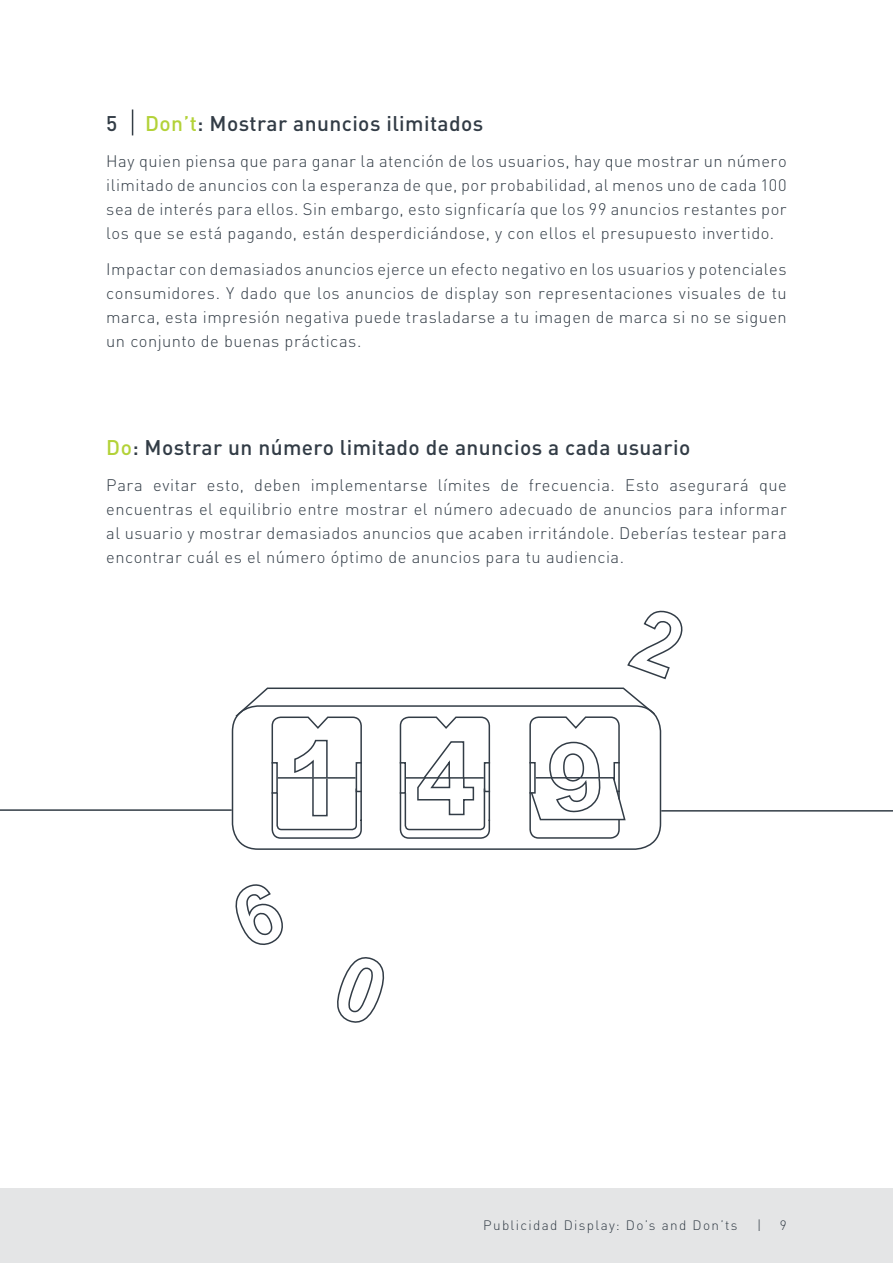
<style>
.page{position:relative;width:893px;height:1263px;background:#fff}
.page>*{position:absolute;margin:0;border:0;box-sizing:border-box;transform-origin:0 0}
.Body_text{font:500 21px "DINOT";letter-spacing:.02em;color:#323c46}
.Subheader{font:500 21px "DINOT";letter-spacing:.02em;color:#323c46}
.Body_text-2{font:300 16.5px/24px "DINOT";letter-spacing:.03em;color:#323c46;text-align:justify}
.t1{font:300 13.5px "DINOT";letter-spacing:.1em;color:#323c46}
.s1{color:#b3d238}
</style>
<div class="page">
<div style="left:0;top:1188px;width:893px;height:75px;background:#e4e5e6"></div>
<div style="left:232px;top:705px;width:429px;height:145px;border:2px solid #323c46;border-radius:26px"></div>
<svg style="left:234px;top:687px;width:422px;height:152px"></svg>
<hr style="left:0;top:809px;width:232px;height:2px;background:#323c46">
<hr style="left:661px;top:810px;width:232px;height:1px;background:#323c46">
<svg style="left:627px;top:610px;width:56px;height:70px"></svg>
<svg style="left:235px;top:884px;width:48px;height:61px"></svg>
<svg style="left:337px;top:957px;width:48px;height:66px"></svg>
<svg style="left:132px;top:109px;width:1px;height:26px"></svg>
<p class="Subheader" style="left:106px;top:110px;width:13px">5</p>
<p class="Subheader" style="left:145px;top:110px;width:340px"><span class="s1">Don’t</span>: Mostrar anuncios ilimitados</p>
<p class="Body_text-2" style="left:106px;top:149px;width:682px">Hay quien piensa que para ganar la atención de los usuarios, hay que mostrar un número ilimitado de anuncios con la esperanza de que, por probabilidad, al menos uno de cada 100 sea de interés para ellos. Sin embargo, esto signficaría que los 99 anuncios restantes por los que se está pagando, están desperdiciándose, y con ellos el presupuesto invertido.</p>
<p class="Body_text-2" style="left:106px;top:257px;width:682px">Impactar con demasiados anuncios ejerce un efecto negativo en los usuarios y potenciales consumidores. Y dado que los anuncios de display son representaciones visuales de tu marca, esta impresión negativa puede trasladarse a tu imagen de marca si no se siguen un conjunto de buenas prácticas.</p>
<p class="Body_text" style="left:106px;top:434px;width:586px"><span class="s1">Do</span>: Mostrar un número limitado de anuncios a cada usuario</p>
<p class="Body_text-2" style="left:106px;top:473px;width:682px">Para evitar esto, deben implementarse límites de frecuencia. Esto asegurará que encuentras el equilibrio entre mostrar el número adecuado de anuncios para informar al usuario y mostrar demasiados anuncios que acaben irritándole. Deberías testear para encontrar cuál es el número óptimo de anuncios para tu audiencia.</p>
<p class="t1" style="left:483px;top:1217px;width:256px">Publicidad Display: Do’s and Don’ts</p>
<p class="t1" style="left:757px;top:1217px;width:6px">|</p>
<p class="t1" style="left:780px;top:1216px;width:8px">9</p>
</div>
